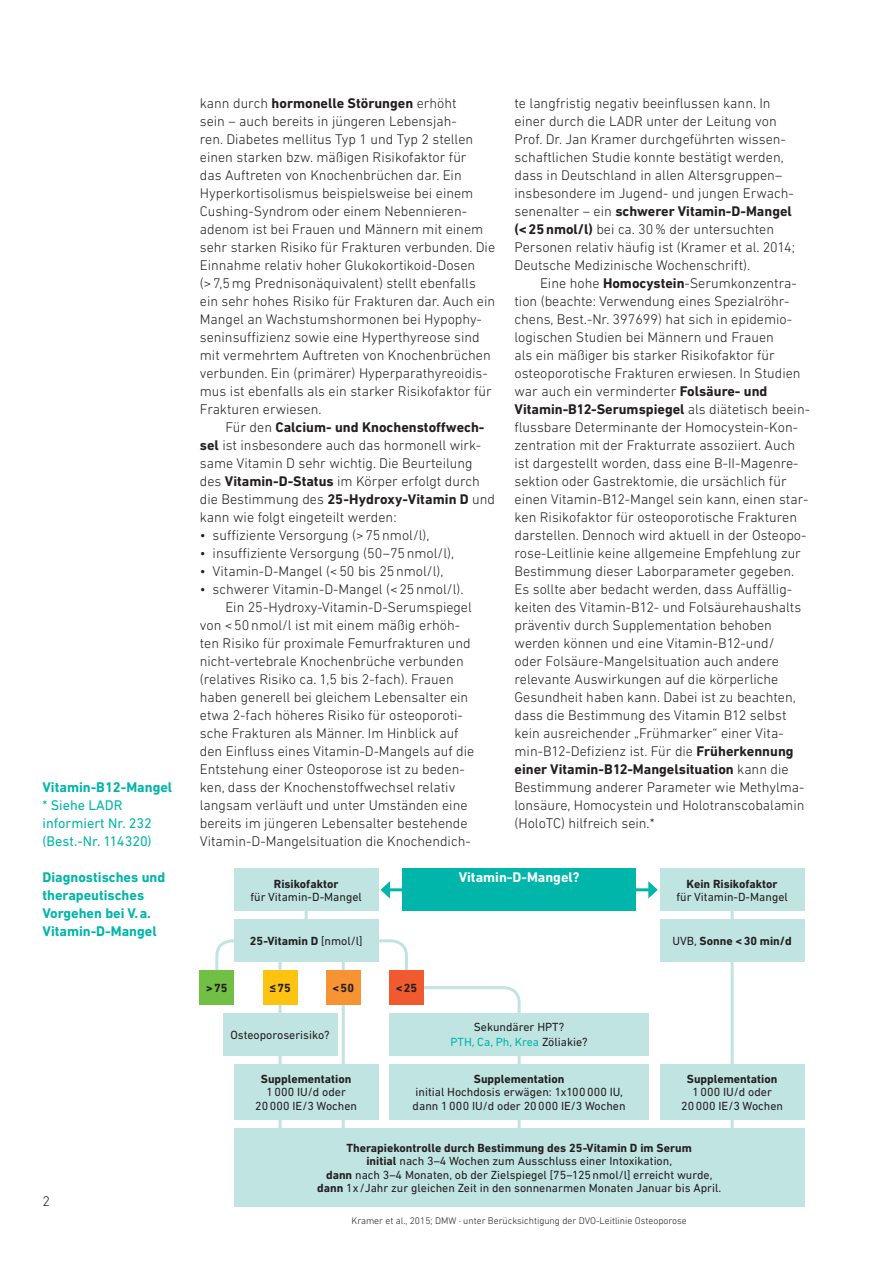
<style>
.page{position:relative;width:893px;height:1263px;background:#fff}
.page>*{position:absolute;margin:0;border:0;box-sizing:border-box;transform-origin:0 0}
.t1{font:300 14.25px/18px "DIN Next LT Pro";color:#231f20}
.t2{font:700 14.25px/18px "DIN Next LT Pro";color:#00b5a9}
.t3{font:14.25px/18px "DIN Next LT Pro";color:#00b5a9}
.t4{font:700 14.25px "DIN Next LT Pro";color:#fff}
.t5{font:12px/13.5px "DIN Next LT Pro";color:#231f20;text-align:center}
.t6{font:700 12px "DIN Next LT Pro";color:#231f20}
.t7{font:300 9.75px "DIN Next LT Pro";color:#231f20}
.s1{font-weight:700}
.s2{font-weight:400}
.s3{color:#00b5a9}
</style>
<div class="page">
<svg style="left:418px;top:985px;width:104px;height:143px"></svg>
<svg style="left:378px;top:938px;width:31px;height:33px"></svg>
<svg style="left:214px;top:939px;width:20px;height:32px"></svg>
<hr style="left:305px;top:908px;width:3px;height:21px;background:#c0e4e1">
<hr style="left:342px;top:956px;width:3px;height:182px;background:#c0e4e1">
<hr style="left:279px;top:956px;width:3px;height:182px;background:#c0e4e1">
<hr style="left:731px;top:908px;width:3px;height:225px;background:#c0e4e1">
<div style="left:200px;top:971px;width:34px;height:34px;background:#71bf44"></div>
<div style="left:389px;top:971px;width:34px;height:34px;background:#f1592f"></div>
<div style="left:263px;top:971px;width:34px;height:34px;background:#fec210"></div>
<div style="left:326px;top:971px;width:34px;height:34px;background:#f79332"></div>
<div style="left:234px;top:1064px;width:144px;height:55px;background:#c0e4e1"></div>
<div style="left:660px;top:1064px;width:144px;height:55px;background:#c0e4e1"></div>
<div style="left:402px;top:868px;width:234px;height:43px;background:#00b5a9"></div>
<div style="left:234px;top:868px;width:144px;height:43px;background:#c0e4e1"></div>
<div style="left:234px;top:919px;width:144px;height:43px;background:#c0e4e1"></div>
<div style="left:660px;top:868px;width:144px;height:43px;background:#c0e4e1"></div>
<div style="left:660px;top:919px;width:144px;height:43px;background:#c0e4e1"></div>
<div style="left:223px;top:1013px;width:114px;height:43px;background:#c0e4e1"></div>
<div style="left:389px;top:1013px;width:260px;height:43px;background:#c0e4e1"></div>
<div style="left:389px;top:1064px;width:260px;height:55px;background:#c0e4e1"></div>
<div style="left:234px;top:1128px;width:570px;height:78px;background:#c0e4e1"></div>
<hr style="left:387px;top:888px;width:22px;height:3px;background:#00b5a9">
<svg style="left:381px;top:881px;width:9px;height:17px"></svg>
<hr style="left:630px;top:888px;width:21px;height:3px;background:#00b5a9">
<svg style="left:648px;top:881px;width:10px;height:17px"></svg>
<p class="t2" style="left:43px;top:778px;width:131px">Vitamin-B12-Mangel</p>
<p class="t3" style="left:43px;top:796px;width:111px">* Siehe LADR informiert Nr. 232 (Best.-Nr. 114320)</p>
<p class="t2" style="left:43px;top:868px;width:124px">Diagnostisches und therapeutisches<br>Vorgehen bei V.a.<br>Vitamin-D-Mangel</p>
<p class="t1" style="left:43px;top:1192px;width:9px">2</p>
<p class="t1" style="left:200px;top:94px;width:297px">kann durch <span class="s1">hormonelle Störungen</span> erhöht<br>sein – auch bereits in jüngeren Lebensjah-<br>ren. Diabetes mellitus Typ 1 und Typ 2 stellen einen starken bzw. mäßigen Risikofaktor für<br>das Auftreten von Knochenbrüchen dar. Ein Hyperkortisolismus beispielsweise bei einem Cushing-Syndrom oder einem Nebennieren&shy;adenom ist bei Frauen und Männern mit einem sehr starken Risiko für Frakturen verbunden. Die Einnahme relativ hoher Glukokortikoid-Dosen (&gt;7,5mg Prednisonäquivalent) stellt ebenfalls ein sehr hohes Risiko für Frakturen dar. Auch ein Mangel an Wachstumshormonen bei Hypophy&shy;seninsuffizienz sowie eine Hyperthyreose sind mit vermehrtem Auftreten von Knochenbrüchen verbunden. Ein (primärer) Hyperparathyreoidis&shy;mus ist ebenfalls als ein starker Risikofaktor für Frakturen erwiesen.</p>
<p class="t1" style="left:200px;top:418px;width:297px;text-indent:26px">Für den <span class="s1">Calcium- und Knochenstoffwech&shy;sel</span> ist insbesondere auch das hormonell wirk&shy;same Vitamin D sehr wichtig. Die Beurteilung des <span class="s1">Vitamin-D-Status</span> im Körper erfolgt durch die Bestimmung des <span class="s1">25-Hydroxy-Vitamin D</span> und kann wie folgt eingeteilt werden:</p>
<p class="t1" style="left:200px;top:526px;width:231px">• suffiziente Versorgung (&gt;75nmol/l),</p>
<p class="t1" style="left:200px;top:544px;width:256px">• insuffiziente Versorgung (50–75nmol/l),</p>
<p class="t1" style="left:200px;top:562px;width:245px">• Vitamin-D-Mangel (&lt;50 bis 25nmol/l),</p>
<p class="t1" style="left:200px;top:580px;width:265px">• schwerer Vitamin-D-Mangel (&lt;25nmol/l).</p>
<p class="t1" style="left:225px;top:598px;width:248px">Ein 25-Hydroxy-Vitamin-D-Serumspiegel</p>
<p class="t1" style="left:200px;top:616px;width:262px">von &lt;50nmol/l ist mit einem mäßig erhöh-</p>
<p class="t1" style="left:200px;top:634px;width:272px">ten Risiko für proximale Femurfrakturen und</p>
<p class="t1" style="left:200px;top:652px;width:265px">nicht-vertebrale Knochenbrüche verbunden</p>
<p class="t1" style="left:200px;top:670px;width:255px">(relatives Risiko ca. 1,5 bis 2-fach). Frauen</p>
<p class="t1" style="left:200px;top:688px;width:270px">haben generell bei gleichem Lebensalter ein</p>
<p class="t1" style="left:200px;top:706px;width:264px">etwa 2-fach höheres Risiko für osteoporoti-</p>
<p class="t1" style="left:200px;top:724px;width:260px">sche Frakturen als Männer. Im Hinblick auf</p>
<p class="t1" style="left:200px;top:742px;width:276px">den Einfluss eines Vitamin-D-Mangels auf die</p>
<p class="t1" style="left:200px;top:760px;width:266px">Entstehung einer Osteoporose ist zu beden-</p>
<p class="t1" style="left:200px;top:778px;width:257px">ken, dass der Knochenstoffwechsel relativ</p>
<p class="t1" style="left:200px;top:796px;width:269px">langsam verläuft und unter Umständen eine</p>
<p class="t1" style="left:200px;top:814px;width:269px">bereits im jüngeren Lebensalter bestehende</p>
<p class="t1" style="left:200px;top:832px;width:272px">Vitamin-D-Mangelsituation die Knochendich-</p>
<p class="t1" style="left:514px;top:94px;width:282px">te langfristig negativ beeinflussen kann. In einer durch die LADR unter der Leitung von Prof. Dr. Jan Kramer durchgeführten wissen&shy;schaftlichen Studie konnte bestätigt werden, dass in Deutschland in allen Altersgruppen– insbesondere im Jugend- und jungen Erwach&shy;senenalter – ein <span class="s1">schwerer Vitamin-D-Mangel (&lt;25nmol/l)</span> bei ca. 30% der untersuchten Personen relativ häufig ist (Kramer et al. 2014; Deutsche Medizinische Wochenschrift).</p>
<p class="t1" style="left:514px;top:274px;width:297px;text-indent:26px">Eine hohe <span class="s1">Homocystein</span>-Serumkonzentra&shy;tion (beachte: Verwendung eines Spezialröhr&shy;chens, Best.-Nr. 397699) hat sich in epidemio&shy;logischen Studien bei Männern und Frauen<br>als ein mäßiger bis starker Risikofaktor für osteoporotische Frakturen erwiesen. In Studien war auch ein verminderter <span class="s1">Folsäure- und Vitamin-B12-Serumspiegel</span> als diätetisch beein&shy;flussbare Determinante der Homocystein-Kon&shy;zentration mit der Frakturrate assoziiert. Auch ist dargestellt worden, dass eine B-II-Magenre&shy;sektion oder Gastrektomie, die ursächlich für einen Vitamin-B12-Mangel sein kann, einen star&shy;ken Risikofaktor für osteoporotische Frakturen darstellen. Dennoch wird aktuell in der Osteopo&shy;rose-Leitlinie keine allgemeine Empfehlung zur Bestimmung dieser Laborparameter gegeben.<br>Es sollte aber bedacht werden, dass Auffällig&shy;keiten des Vitamin-B12- und Folsäurehaushalts präventiv durch Supplementation behoben werden können und eine Vitamin-B12-und/<br>oder Folsäure-Mangelsituation auch andere relevante Auswirkungen auf die körperliche Gesundheit haben kann. Dabei ist zu beachten, dass die Bestimmung des Vitamin B12 selbst kein ausreichender „Frühmarker“ einer Vita&shy;min-B12-Defizienz ist. Für die <span class="s1">Früherkennung einer Vitamin-B12-Mangelsituation</span> kann die Bestimmung anderer Parameter wie Methylma&shy;lonsäure, Homocystein und Holotranscobalamin (HoloTC) hilfreich sein.*</p>
<p class="t6" style="left:274px;top:876px;width:66px">Risikofaktor</p>
<p class="t5" style="left:250px;top:890px;width:113px">für Vitamin-D-Mangel</p>
<p class="t6" style="left:250px;top:934px;width:114px">25-Vitamin D <span class="s2">[nmol/l]</span></p>
<p class="t6" style="left:206px;top:981px;width:23px">&gt;75</p>
<p class="t6" style="left:269px;top:981px;width:23px">≤75</p>
<p class="t6" style="left:332px;top:981px;width:23px">&lt;50</p>
<p class="t6" style="left:396px;top:981px;width:23px">&lt;25</p>
<p class="t4" style="left:459px;top:869px;width:122px">Vitamin-D-Mangel?</p>
<p class="t6" style="left:687px;top:876px;width:93px">Kein Risikofaktor</p>
<p class="t5" style="left:676px;top:890px;width:113px">für Vitamin-D-Mangel</p>
<p class="t6" style="left:672px;top:934px;width:121px"><span class="s2">UVB,</span> Sonne &lt;30 min/d</p>
<p class="t5" style="left:230px;top:1028px;width:101px">Osteoporoserisiko?</p>
<p class="t5" style="left:451px;top:1020px;width:139px;line-height:15px">Sekundärer HPT?<br><span class="s3">PTH, Ca, Ph, Krea</span> Zöliakie?</p>
<p class="t6" style="left:474px;top:1072px;width:92px">Supplementation</p>
<p class="t5" style="left:413px;top:1085px;width:214px;text-align:left">initial Hochdosis erwägen: 1x100000 IU, dann 1000 IU/d oder 20000 IE/3 Wochen</p>
<p class="t5" style="left:317px;top:1140px;width:406px"><span class="s1">Therapiekontrolle durch Bestimmung des 25-Vitamin D im Serum<br>initial</span> nach 3–4 Wochen zum Ausschluss einer Intoxikation,<br><span class="s1">dann</span> nach 3–4 Monaten, ob der Zielspiegel [75–125nmol/l] erreicht wurde, <span class="s1">dann</span> 1x/Jahr zur gleichen Zeit in den sonnenarmen Monaten Januar bis April.</p>
<p class="t7" style="left:352px;top:1215px;width:337px">Kramer et al., 2015; DMW · unter Berücksichtigung der DVO-Leitlinie Osteoporose</p>
<p class="t6" style="left:261px;top:1072px;width:92px">Supplementation</p>
<p class="t5" style="left:255px;top:1085px;width:103px">1000 IU/d oder<br>20000 IE/3 Wochen</p>
<p class="t6" style="left:687px;top:1072px;width:92px">Supplementation</p>
<p class="t5" style="left:681px;top:1085px;width:103px">1000 IU/d oder<br>20000 IE/3 Wochen</p>
</div>
